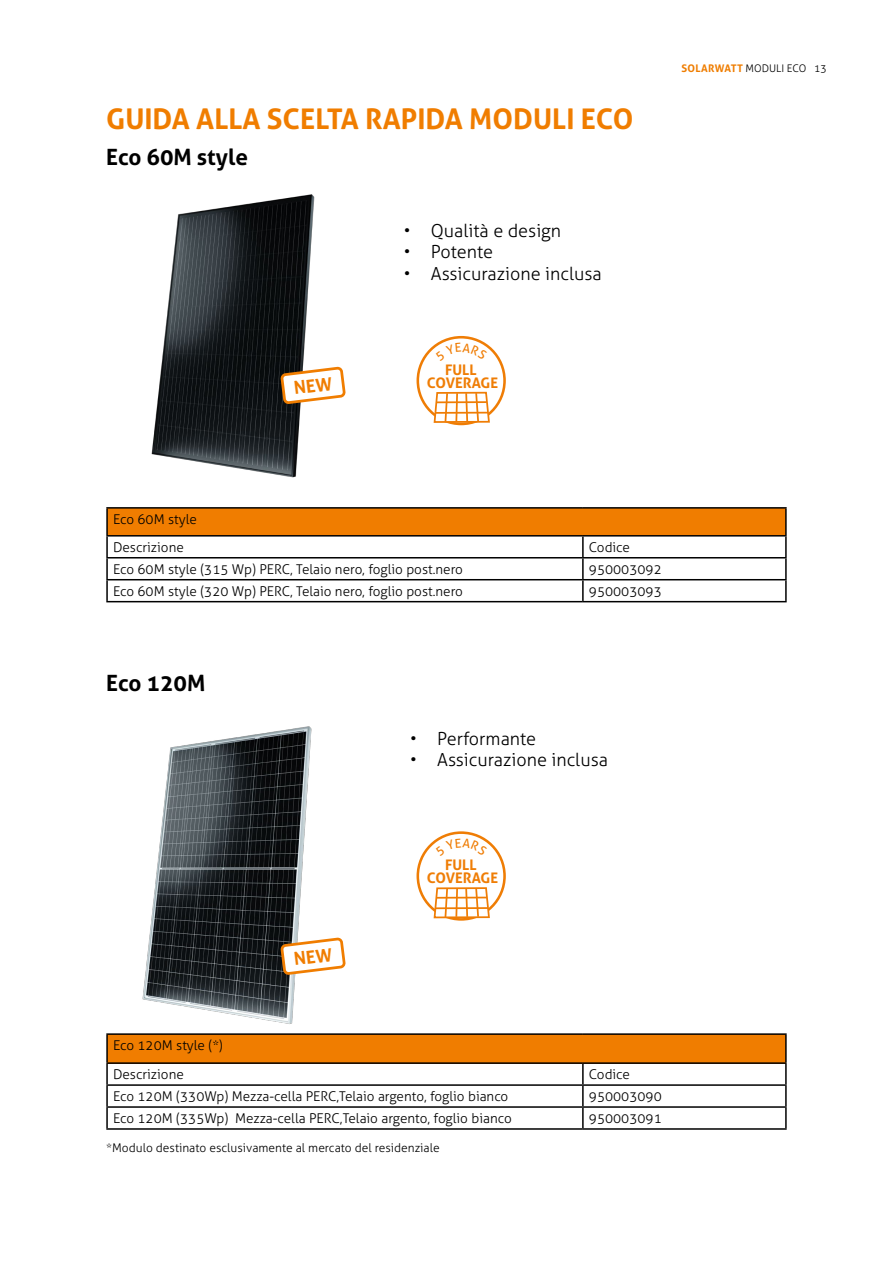
<style>
.page{position:relative;width:893px;height:1263px;background:#fff}
.page>*{position:absolute;margin:0;border:0;box-sizing:border-box;transform-origin:0 0}
.t1{font:700 28.5px "Aller";color:#f07d00}
.t2{font:700 22.5px "Aller";color:#000}
.t3{font:300 18px "Aller";color:#000}
.t4{font:700 14.55px/12.9px "Aller";color:#ef7d05;text-align:center}
.t5{font:300 13.5px/27.9px "Aller";color:#000}
.t6{font:300 12px "Aller";color:#000}
.t7{font:300 10.5px "Aller";color:#000}
.s1{font-weight:700;color:#ef7d00}
</style>
<div class="page">
<img style="left:151px;top:194px;width:164px;height:284px">
<img style="left:142px;top:726px;width:170px;height:298px">
<div style="left:416px;top:336px;width:90px;height:89px;border:3px solid #ef7d05;border-radius:50%"></div>
<svg style="left:433px;top:391px;width:58px;height:33px"></svg>
<hr style="left:436px;top:401px;width:51px;height:2px;background:#ef7d05">
<hr style="left:435px;top:412px;width:53px;height:2px;background:#ef7d05">
<div style="left:416px;top:831px;width:90px;height:90px;border:3px solid #ef7d05;border-radius:50%"></div>
<svg style="left:433px;top:887px;width:58px;height:32px"></svg>
<hr style="left:436px;top:897px;width:51px;height:2px;background:#ef7d05">
<hr style="left:435px;top:907px;width:53px;height:2px;background:#ef7d05">
<div style="left:107px;top:508px;width:679px;height:28px;background:#f07d00"></div>
<hr style="left:106px;top:507px;width:477px;height:2px;background:#000">
<hr style="left:106px;top:509px;width:2px;height:26px;background:#000">
<hr style="left:583px;top:507px;width:204px;height:2px;background:#000">
<hr style="left:785px;top:509px;width:2px;height:26px;background:#000">
<hr style="left:106px;top:535px;width:477px;height:1px;background:#000">
<hr style="left:106px;top:536px;width:2px;height:21px;background:#000">
<hr style="left:583px;top:535px;width:204px;height:1px;background:#000">
<hr style="left:582px;top:536px;width:2px;height:21px;background:#000">
<hr style="left:785px;top:536px;width:2px;height:21px;background:#000">
<hr style="left:106px;top:557px;width:477px;height:1px;background:#000">
<hr style="left:106px;top:558px;width:2px;height:21px;background:#000">
<hr style="left:583px;top:557px;width:204px;height:1px;background:#000">
<hr style="left:582px;top:558px;width:2px;height:21px;background:#000">
<hr style="left:785px;top:558px;width:2px;height:21px;background:#000">
<hr style="left:106px;top:579px;width:477px;height:1px;background:#000">
<hr style="left:106px;top:580px;width:2px;height:21px;background:#000">
<hr style="left:583px;top:579px;width:204px;height:1px;background:#000">
<hr style="left:582px;top:580px;width:2px;height:21px;background:#000">
<hr style="left:785px;top:580px;width:2px;height:21px;background:#000">
<hr style="left:106px;top:601px;width:477px;height:1px;background:#000">
<hr style="left:583px;top:601px;width:204px;height:1px;background:#000">
<div style="left:107px;top:1034px;width:679px;height:29px;background:#f07d00"></div>
<hr style="left:106px;top:1033px;width:477px;height:2px;background:#000">
<hr style="left:106px;top:1035px;width:2px;height:27px;background:#000">
<hr style="left:583px;top:1033px;width:204px;height:2px;background:#000">
<hr style="left:785px;top:1035px;width:2px;height:27px;background:#000">
<hr style="left:106px;top:1062px;width:477px;height:2px;background:#000">
<hr style="left:106px;top:1064px;width:2px;height:20px;background:#000">
<hr style="left:583px;top:1062px;width:204px;height:2px;background:#000">
<hr style="left:582px;top:1064px;width:2px;height:20px;background:#000">
<hr style="left:785px;top:1064px;width:2px;height:20px;background:#000">
<hr style="left:106px;top:1084px;width:477px;height:2px;background:#000">
<hr style="left:106px;top:1086px;width:2px;height:20px;background:#000">
<hr style="left:583px;top:1084px;width:204px;height:2px;background:#000">
<hr style="left:582px;top:1086px;width:2px;height:20px;background:#000">
<hr style="left:785px;top:1086px;width:2px;height:20px;background:#000">
<hr style="left:106px;top:1106px;width:477px;height:2px;background:#000">
<hr style="left:106px;top:1108px;width:2px;height:20px;background:#000">
<hr style="left:583px;top:1106px;width:204px;height:2px;background:#000">
<hr style="left:582px;top:1108px;width:2px;height:20px;background:#000">
<hr style="left:785px;top:1108px;width:2px;height:20px;background:#000">
<hr style="left:106px;top:1128px;width:477px;height:2px;background:#000">
<hr style="left:583px;top:1128px;width:204px;height:2px;background:#000">
<svg style="left:282px;top:937px;width:64px;height:38px"></svg>
<svg style="left:282px;top:366px;width:64px;height:38px"></svg>
<svg style="left:435px;top:343px;width:52px;height:5px"></svg>
<svg style="left:435px;top:838px;width:52px;height:5px"></svg>
<h1 class="t1" style="left:106px;top:102px;width:529px">GUIDA ALLA SCELTA RAPIDA MODULI ECO</h1>
<h2 class="t2" style="left:106px;top:144px;width:143px">Eco 60M style</h2>
<h3 class="t3" style="left:404px;top:219px;width:159px">• Qualità e design</h3>
<h3 class="t3" style="left:404px;top:241px;width:91px">• Potente</h3>
<h3 class="t3" style="left:404px;top:262px;width:199px">• Assicurazione inclusa</h3>
<p class="t4" style="left:427px;top:363px;width:73px">FULL<br>COVERAGE</p>
<p class="t7" style="left:681px;top:61px;width:147px"><span class="s1">SOLARWATT</span> MODULI ECO 13</p>
<p class="t5" style="left:113px;top:505px;width:85px">Eco 60M style<br>Descrizione</p>
<p class="t5" style="left:589px;top:533px;width:43px">Codice</p>
<p class="t5" style="left:113px;top:555px;width:351px">Eco 60M style (315 Wp) PERC, Telaio nero, foglio post.nero</p>
<p class="t5" style="left:589px;top:555px;width:74px">950003092</p>
<p class="t5" style="left:113px;top:577px;width:351px">Eco 60M style (320 Wp) PERC, Telaio nero, foglio post.nero</p>
<p class="t5" style="left:589px;top:577px;width:74px">950003093</p>
<h2 class="t2" style="left:106px;top:669px;width:101px">Eco 120M</h2>
<h3 class="t3" style="left:410px;top:727px;width:127px">• Performante</h3>
<h3 class="t3" style="left:410px;top:749px;width:199px">• Assicurazione inclusa</h3>
<p class="t4" style="left:427px;top:858px;width:73px">FULL<br>COVERAGE</p>
<p class="t5" style="left:113px;top:1031px;width:111px;line-height:29px">Eco 120M style (*)<br>Descrizione</p>
<p class="t5" style="left:589px;top:1060px;width:43px">Codice</p>
<p class="t5" style="left:113px;top:1082px;width:397px">Eco 120M (330Wp) Mezza-cella PERC,Telaio argento, foglio bianco</p>
<p class="t5" style="left:589px;top:1082px;width:74px">950003090</p>
<p class="t5" style="left:113px;top:1104px;width:400px">Eco 120M (335Wp) Mezza-cella PERC,Telaio argento, foglio bianco</p>
<p class="t5" style="left:589px;top:1104px;width:74px">950003091</p>
<p class="t6" style="left:106px;top:1140px;width:335px">*Modulo destinato esclusivamente al mercato del residenziale</p>
</div>
